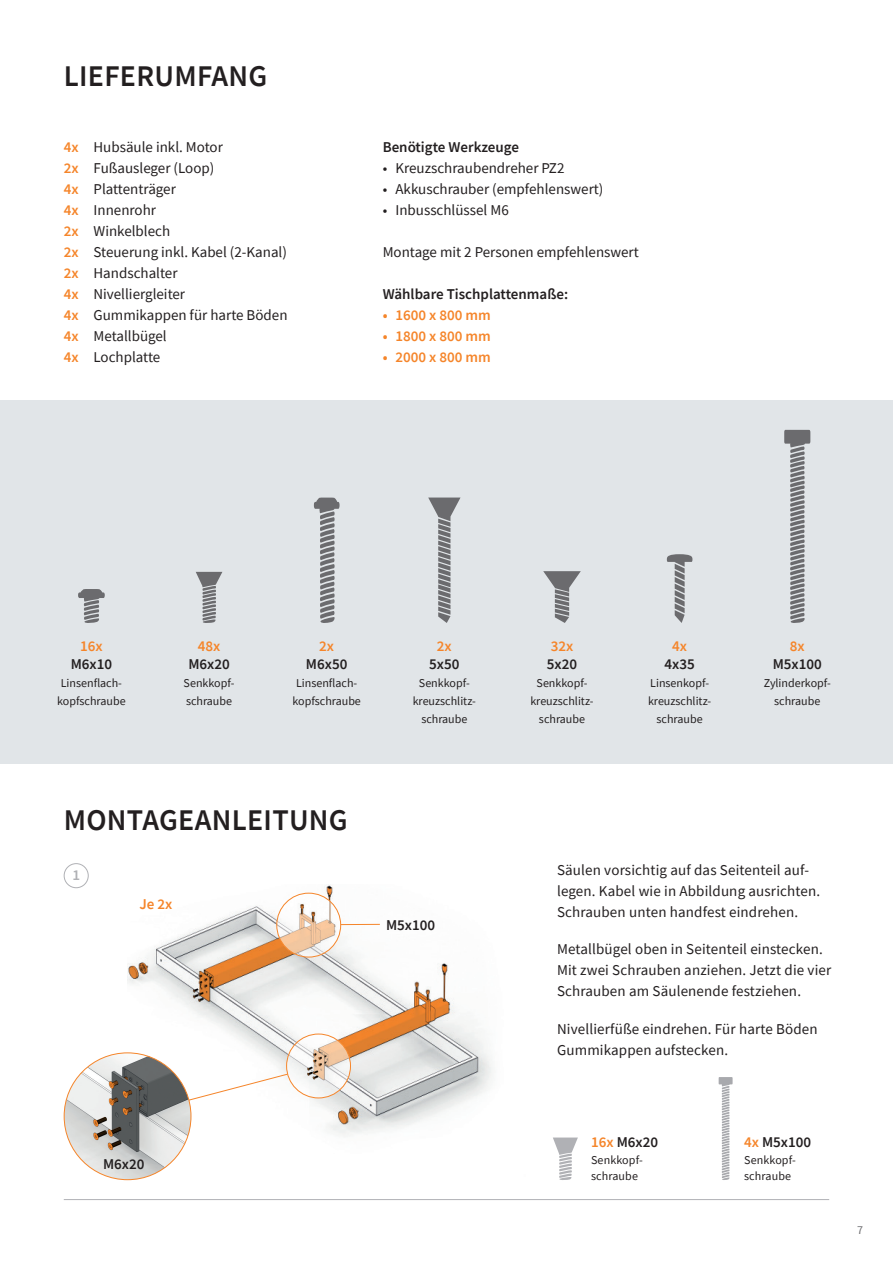
<style>
.page{position:relative;width:893px;height:1263px;background:#fff}
.page>*{position:absolute;margin:0;border:0;box-sizing:border-box;transform-origin:0 0}
.t1{font:600 30px "Source Sans Pro";letter-spacing:.01em;color:#231f20}
.t2{font:15px/21px "Source Sans Pro";color:#231f20}
.t3{font:600 15px/18px "Source Sans Pro";color:#231f20;text-align:center}
.t4{font:600 15px "Source Sans Pro";color:#f5852a}
.t5{font:600 15px "Source Sans Pro";color:#b0b1b5}
.t6{font:12px/18px "Source Sans Pro";color:#231f20}
.t7{font:12px "Source Sans Pro";color:#6b6b6e}
.s1{font-weight:600;color:#f5852a}
.s2{color:#f5852a}
</style>
<div class="page">
<div style="left:0;top:400px;width:893px;height:363px;background:#e1e5e8"></div>
<svg style="left:196px;top:572px;width:26px;height:51px"></svg>
<img style="left:128px;top:884px;width:364px;height:292px">
<hr style="left:64px;top:1199px;width:765px;height:1px;background:#b0b1b5">
<svg style="left:78px;top:589px;width:27px;height:34px"></svg>
<svg style="left:314px;top:497px;width:26px;height:126px"></svg>
<svg style="left:428px;top:497px;width:32px;height:126px"></svg>
<svg style="left:543px;top:571px;width:38px;height:52px"></svg>
<svg style="left:666px;top:554px;width:27px;height:69px"></svg>
<svg style="left:784px;top:430px;width:26px;height:193px"></svg>
<svg style="left:553px;top:1137px;width:25px;height:43px"></svg>
<svg style="left:719px;top:1077px;width:14px;height:103px"></svg>
<div style="left:64px;top:863px;width:25px;height:25px;border:1px solid #b0b1b5;border-radius:50%"></div>
<svg style="left:165px;top:1065px;width:154px;height:52px"></svg>
<img style="left:287px;top:1034px;width:63px;height:64px;border-radius:32px">
<div style="left:286px;top:1034px;width:65px;height:64px;border:1px solid #f5852a;border-radius:50%"></div>
<hr style="left:314px;top:924px;width:66px;height:1px;background:#f5852a">
<img style="left:277px;top:893px;width:64px;height:64px;border-radius:32px">
<div style="left:276px;top:893px;width:65px;height:64px;border:1px solid #f5852a;border-radius:50%"></div>
<img style="left:64px;top:1053px;width:127px;height:127px;border-radius:63px">
<p class="t1" style="left:64px;top:57px;width:205px">LIEFERUMFANG</p>
<p class="t2" style="left:64px;top:136px;width:161px"><span class="s1">4x</span> Hubsäule inkl. Motor<br><span class="s1">2x</span> Fußausleger (Loop)</p>
<p class="t2" style="left:64px;top:178px;width:225px"><span class="s1">4x</span> Plattenträger<br><span class="s1">4x</span> Innenrohr<br><span class="s1">2x</span> Winkelblech<br><span class="s1">2x</span> Steuerung inkl. Kabel (2-Kanal)</p>
<p class="t2" style="left:64px;top:262px;width:115px"><span class="s1">2x</span> Handschalter</p>
<p class="t2" style="left:64px;top:283px;width:225px"><span class="s1">4x</span> Nivelliergleiter<br><span class="s1">4x</span> Gummikappen für harte Böden<br><span class="s1">4x</span> Metallbügel<br><span class="s1">4x</span> Lochplatte</p>
<p class="t3" style="left:383px;top:137px;width:138px">Benötigte Werkzeuge</p>
<p class="t2" style="left:383px;top:157px;width:183px">• Kreuzschraubendreher PZ2</p>
<p class="t2" style="left:383px;top:178px;width:222px">• Akkuschrauber (empfehlenswert)</p>
<p class="t2" style="left:383px;top:199px;width:128px">• Inbusschlüssel M6</p>
<p class="t2" style="left:383px;top:241px;width:258px">Montage mit 2 Personen empfehlenswert</p>
<p class="t3" style="left:383px;top:284px;width:187px">Wählbare Tischplattenmaße:</p>
<p class="t4" style="left:383px;top:305px;width:110px">• 1600 x 800 mm</p>
<p class="t4" style="left:383px;top:326px;width:110px">• 1800 x 800 mm</p>
<p class="t4" style="left:383px;top:347px;width:110px">• 2000 x 800 mm</p>
<p class="t4" style="left:80px;top:636px;width:24px">16x</p>
<p class="t3" style="left:71px;top:655px;width:43px">M6x10</p>
<p class="t6" style="left:57px;top:674px;width:70px">Linsenflach&shy;kopfschraube</p>
<p class="t3" style="left:188px;top:637px;width:43px"><span class="s2">48x<br></span>M6x20</p>
<p class="t6" style="left:184px;top:674px;width:52px">Senkkopf&shy;schraube</p>
<p class="t3" style="left:306px;top:637px;width:43px"><span class="s2">2x<br></span>M6x50</p>
<p class="t6" style="left:292px;top:674px;width:70px">Linsenflach&shy;kopfschraube</p>
<p class="t3" style="left:429px;top:637px;width:32px"><span class="s2">2x<br></span>5x50</p>
<p class="t6" style="left:413px;top:674px;width:65px;text-align:center">Senkkopf&shy;kreuzschlitz&shy;schraube</p>
<p class="t1" style="left:64px;top:801px;width:285px">MONTAGEANLEITUNG</p>
<p class="t5" style="left:72px;top:865px;width:9px">1</p>
<p class="t4" style="left:139px;top:894px;width:34px">Je 2x</p>
<p class="t3" style="left:386px;top:915px;width:51px">M5x100</p>
<p class="t3" style="left:103px;top:1155px;width:43px">M6x20</p>
<p class="t3" style="left:547px;top:637px;width:32px;text-align:left"><span class="s2">32x<br></span>5x20</p>
<p class="t6" style="left:530px;top:674px;width:65px;text-align:center">Senkkopf&shy;kreuzschlitz&shy;schraube</p>
<p class="t3" style="left:664px;top:637px;width:32px"><span class="s2">4x<br></span>4x35</p>
<p class="t6" style="left:648px;top:674px;width:65px;text-align:center">Linsenkopf&shy;kreuzschlitz&shy;schraube</p>
<p class="t3" style="left:773px;top:637px;width:51px"><span class="s2">8x<br></span>M5x100</p>
<p class="t6" style="left:764px;top:674px;width:69px;text-align:center">Zylinderkopf&shy;schraube</p>
<p class="t2" style="left:557px;top:859px;width:265px">Säulen vorsichtig auf das Seitenteil auf&shy;legen. Kabel wie in Abbildung ausrichten.<br>Schrauben unten handfest eindrehen.</p>
<p class="t2" style="left:557px;top:938px;width:276px">Metallbügel oben in Seitenteil einstecken.<br>Mit zwei Schrauben anziehen. Jetzt die vier<br>Schrauben am Säulenende festziehen.</p>
<p class="t2" style="left:557px;top:1018px;width:262px">Nivellierfüße eindrehen. Für harte Böden<br>Gummikappen aufstecken.</p>
<p class="t3" style="left:591px;top:1133px;width:69px"><span class="s2">16x</span> M6x20</p>
<p class="t6" style="left:591px;top:1151px;width:53px;line-height:16.5px">Senkkopf&shy;schraube</p>
<p class="t3" style="left:744px;top:1133px;width:69px"><span class="s2">4x</span> M5x100</p>
<p class="t6" style="left:744px;top:1151px;width:53px;line-height:16.5px">Senkkopf&shy;schraube</p>
<p class="t7" style="left:857px;top:1222px;width:7px">7</p>
</div>
